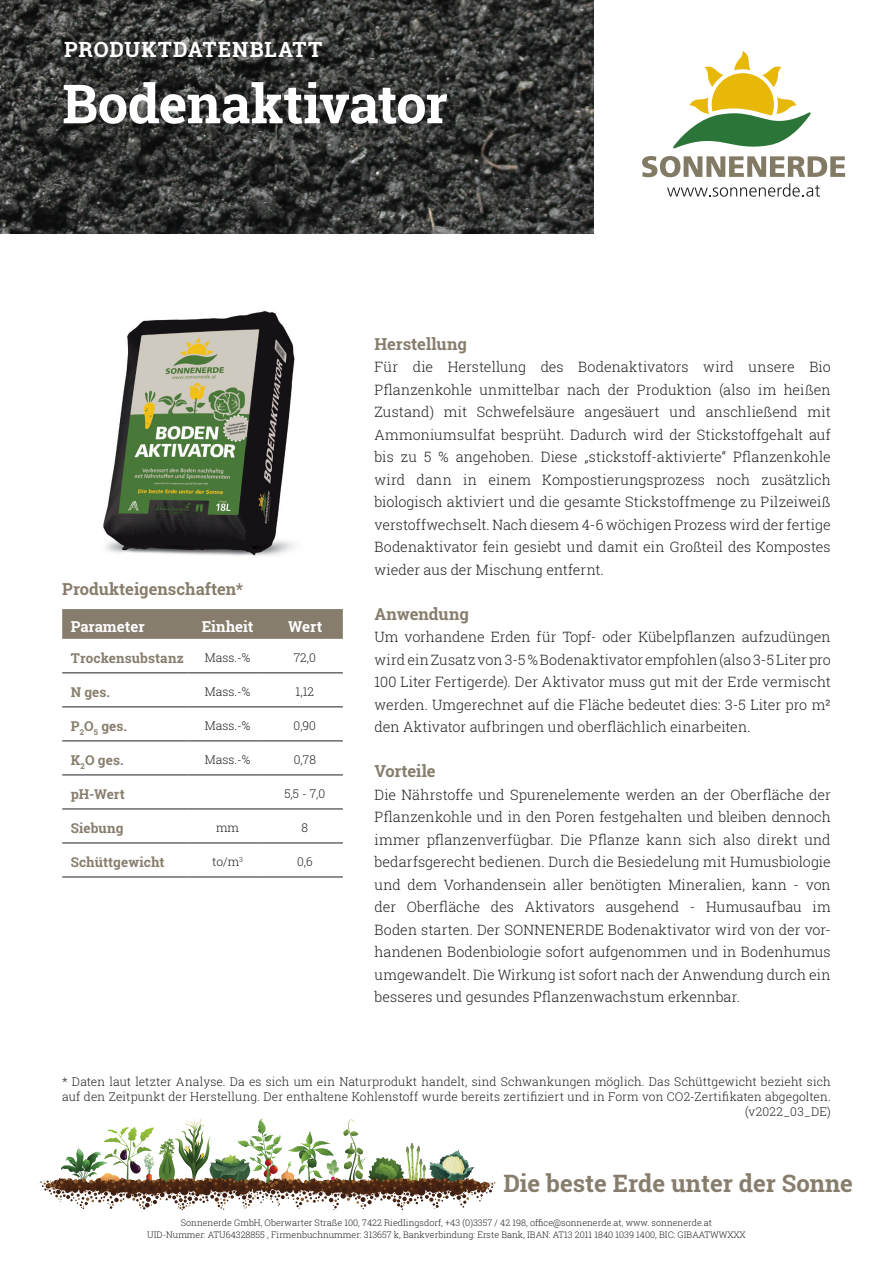
<style>
.page{position:relative;width:893px;height:1263px;background:#fff}
.page>*{position:absolute;margin:0;border:0;box-sizing:border-box;transform-origin:0 0}
.t1{font:700 54px "Roboto Slab";letter-spacing:-.01em;color:#fff}
.t2{font:700 24px "Roboto Slab";color:#877d6d}
.t3{font:700 21px "Roboto Slab";letter-spacing:.045em;color:#fff}
.t4{font:700 16.5px "Roboto Slab";letter-spacing:-.005em;color:#877d6d}
.t5{font:700 15px "Roboto Slab";color:#fff}
.t6{font:300 14.25px/22.5px "Roboto Slab";color:#231f20;text-align:justify}
.t7{font:700 13.5px "Roboto Slab";letter-spacing:.005em;color:#877d6d}
.t8{font:300 12px/15px "Roboto Slab";letter-spacing:.01em;color:#231f20}
.t9{font:300 9px "Roboto Slab";color:#231f20}
</style>
<div class="page">
<img style="left:40px;top:1119px;width:455px;height:91px">
<img style="left:103px;top:311px;width:192px;height:245px">
<svg style="left:642px;top:51px;width:203px;height:126px"></svg>
<svg style="left:667px;top:183px;width:153px;height:14px"></svg>
<img style="left:0;top:0;width:593px;height:234px">
<svg style="left:62px;top:609px;width:281px;height:30px;background:#877e6e"></svg>
<hr style="left:62px;top:673px;width:126px;height:1px;background:#231f20">
<hr style="left:188px;top:673px;width:71px;height:1px;background:#231f20">
<hr style="left:259px;top:673px;width:84px;height:1px;background:#231f20">
<hr style="left:62px;top:707px;width:126px;height:1px;background:#231f20">
<hr style="left:188px;top:707px;width:71px;height:1px;background:#231f20">
<hr style="left:259px;top:707px;width:84px;height:1px;background:#231f20">
<hr style="left:62px;top:741px;width:126px;height:1px;background:#231f20">
<hr style="left:188px;top:741px;width:71px;height:1px;background:#231f20">
<hr style="left:259px;top:741px;width:84px;height:1px;background:#231f20">
<hr style="left:62px;top:775px;width:126px;height:1px;background:#231f20">
<hr style="left:188px;top:775px;width:71px;height:1px;background:#231f20">
<hr style="left:259px;top:775px;width:84px;height:1px;background:#231f20">
<hr style="left:62px;top:809px;width:126px;height:1px;background:#231f20">
<hr style="left:188px;top:809px;width:71px;height:1px;background:#231f20">
<hr style="left:259px;top:809px;width:84px;height:1px;background:#231f20">
<hr style="left:62px;top:843px;width:126px;height:1px;background:#231f20">
<hr style="left:188px;top:843px;width:71px;height:1px;background:#231f20">
<hr style="left:259px;top:843px;width:84px;height:1px;background:#231f20">
<hr style="left:62px;top:877px;width:126px;height:1px;background:#231f20">
<hr style="left:188px;top:877px;width:71px;height:1px;background:#231f20">
<hr style="left:259px;top:877px;width:84px;height:1px;background:#231f20">
<p class="t3" style="left:64px;top:35px;width:259px">PRODUKTDATENBLATT</p>
<p class="t1" style="left:62px;top:67px;width:387px">Bodenaktivator</p>
<p class="t4" style="left:62px;top:577px;width:182px">Produkteigenschaften*</p>
<p class="t5" style="left:71px;top:616px;width:76px">Parameter</p>
<p class="t5" style="left:202px;top:616px;width:53px">Einheit</p>
<p class="t5" style="left:288px;top:616px;width:36px">Wert</p>
<p class="t7" style="left:71px;top:649px;width:115px">Trockensubstanz</p>
<p class="t8" style="left:205px;top:650px;width:47px">Mass.-%</p>
<p class="t7" style="left:71px;top:683px;width:41px">N ges.</p>
<p class="t8" style="left:205px;top:684px;width:47px">Mass.-%</p>
<p class="t7" style="left:71px;top:717px;width:58px">P<sub>2</sub>O<sub>5</sub> ges.</p>
<p class="t8" style="left:205px;top:718px;width:47px">Mass.-%</p>
<p class="t7" style="left:71px;top:751px;width:54px">K<sub>2</sub>O ges.</p>
<p class="t8" style="left:205px;top:752px;width:47px">Mass.-%</p>
<p class="t7" style="left:71px;top:785px;width:56px">pH-Wert</p>
<p class="t7" style="left:71px;top:819px;width:54px">Siebung</p>
<p class="t8" style="left:216px;top:820px;width:24px">mm</p>
<p class="t7" style="left:71px;top:853px;width:95px">Schüttgewicht</p>
<p class="t8" style="left:212px;top:854px;width:32px">to/m<sup>3</sup></p>
<p class="t8" style="left:294px;top:650px;width:24px">72,0</p>
<p class="t8" style="left:296px;top:684px;width:20px">1,12</p>
<p class="t8" style="left:294px;top:718px;width:24px">0,90</p>
<p class="t8" style="left:294px;top:752px;width:24px">0,78</p>
<p class="t8" style="left:284px;top:786px;width:42px">5,5 - 7,0</p>
<p class="t8" style="left:302px;top:820px;width:8px">8</p>
<p class="t8" style="left:297px;top:854px;width:17px">0,6</p>
<p class="t4" style="left:375px;top:332px;width:94px">Herstellung</p>
<p class="t6" style="left:375px;top:355px;width:458px">Für die Herstellung des Bodenaktivators wird unsere Bio Pflanzenkohle unmittelbar nach der Produktion (also im heißen Zustand) mit Schwefelsäure angesäuert und anschließend mit Ammoniumsulfat besprüht. Dadurch wird der Stickstoffgehalt auf bis zu 5 % angehoben. Diese „stickstoff-aktivierte“ Pflanzenkohle wird dann in einem Kompostierungsprozess noch zusätzlich biologisch aktiviert und die gesamte Stickstoffmenge zu Pilzeiweiß verstoffwechselt. Nach diesem 4-6 wöchigen Prozess wird der fertige Bodenaktivator fein gesiebt und damit ein Großteil des Kompostes wieder aus der Mischung entfernt.</p>
<p class="t4" style="left:375px;top:602px;width:96px">Anwendung</p>
<p class="t6" style="left:375px;top:625px;width:458px">Um vorhandene Erden für Topf- oder Kübelpflanzen aufzudüngen wird ein Zusatz von 3-5 % Bodenaktivator empfohlen (also 3-5 Liter pro 100 Liter Fertigerde). Der Aktivator muss gut mit der Erde vermischt werden. Umgerechnet auf die Fläche bedeutet dies: 3-5 Liter pro m² den Aktivator aufbringen und oberflächlich einarbeiten.</p>
<p class="t4" style="left:375px;top:760px;width:63px">Vorteile</p>
<p class="t6" style="left:375px;top:783px;width:458px">Die Nährstoffe und Spurenelemente werden an der Oberfläche der Pflanzenkohle und in den Poren festgehalten und bleiben dennoch immer pflanzenverfügbar. Die Pflanze kann sich also direkt und bedarfsgerecht bedienen. Durch die Besiedelung mit Humusbiologie und dem Vorhandensein aller benötigten Mineralien, kann - von der Oberfläche des Aktivators ausgehend - Humusaufbau im Boden starten. Der SONNENERDE Bodenaktivator wird von der vor&shy;handenen Bodenbiologie sofort aufgenommen und in Bodenhumus umgewandelt. Die Wirkung ist sofort nach der Anwendung durch ein besseres und gesundes Pflanzenwachstum erkennbar.</p>
<p class="t8" style="left:62px;top:1074px;width:770px">* Daten laut letzter Analyse. Da es sich um ein Naturprodukt handelt, sind Schwankungen möglich. Das Schüttgewicht bezieht sich auf den Zeitpunkt der Herstellung. Der enthaltene Kohlenstoff wurde bereits zertifiziert und in Form von CO2-Zertifikaten abgegolten.</p>
<p class="t8" style="left:745px;top:1104px;width:87px">(v2022_03_DE)</p>
<p class="t2" style="left:503px;top:1166px;width:351px">Die beste Erde unter der Sonne</p>
<p class="t9" style="left:181px;top:1217px;width:533px">Sonnenerde GmbH, Oberwarter Straße 100, 7422 Riedlingsdorf, +43 (0)3357 / 42 198, office@sonnenerde.at, www. sonnenerde.at</p>
<p class="t9" style="left:147px;top:1229px;width:600px">UID-Nummer: ATU64328855 , Firmenbuchnummer: 313657 k, Bankverbindung: Erste Bank, IBAN: AT13 2011 1840 1039 1400, BIC: GIBAATWWXXX</p>
</div>
